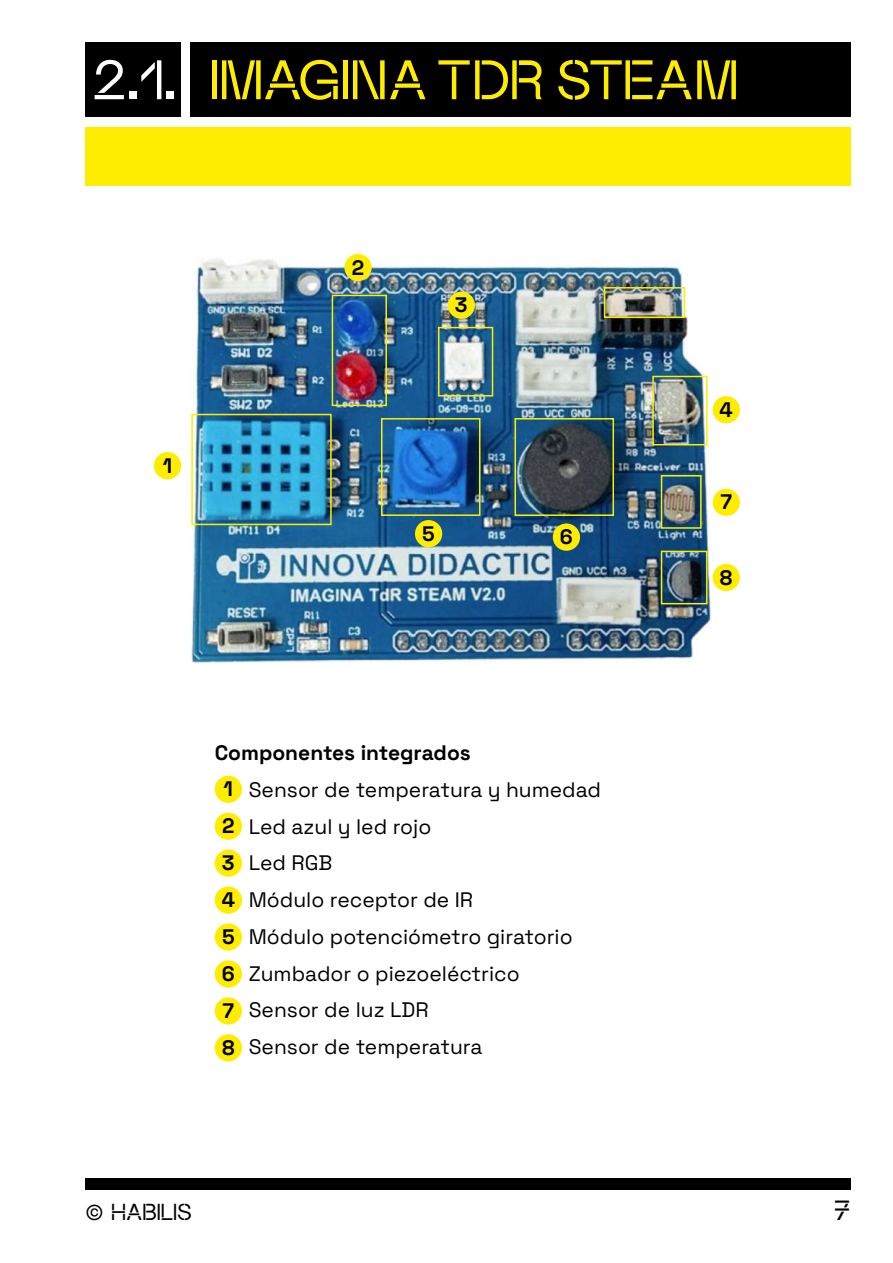
<style>
.page{position:relative;width:893px;height:1263px;background:#fff}
.page>*{position:absolute;margin:0;border:0;box-sizing:border-box;transform-origin:0 0}
.t1{font:54px "Maxeville Construct";letter-spacing:-.005em;color:#ffed00}
.t2{font:27px "Maxeville Construct";color:#000}
.t3{font:22.5px "Maxeville Construct";letter-spacing:-.015em;color:#000}
.t4{font:21px/36.8px "Space Grotesk";color:#000}
.t5{font:700 21px/36.9px "Space Grotesk";color:#000;text-align:justify}
.s1{color:#fff}
.s2{font-size:30px}
</style>
<div class="page">
<div style="left:85px;top:1178px;width:765px;height:11px;background:#000"></div>
<div style="left:190px;top:43px;width:660px;height:74px;background:#000"></div>
<div style="left:85px;top:43px;width:96px;height:74px;background:#000"></div>
<div style="left:85px;top:127px;width:765px;height:59px;background:#ffed00"></div>
<div style="left:215px;top:776px;width:27px;height:27px;background:#ffed00;border-radius:50%"></div>
<div style="left:215px;top:812px;width:27px;height:28px;background:#ffed00;border-radius:50%"></div>
<div style="left:215px;top:849px;width:27px;height:28px;background:#ffed00;border-radius:50%"></div>
<div style="left:215px;top:886px;width:27px;height:28px;background:#ffed00;border-radius:50%"></div>
<div style="left:215px;top:923px;width:27px;height:28px;background:#ffed00;border-radius:50%"></div>
<div style="left:215px;top:960px;width:27px;height:27px;background:#ffed00;border-radius:50%"></div>
<div style="left:215px;top:997px;width:27px;height:27px;background:#ffed00;border-radius:50%"></div>
<div style="left:215px;top:1034px;width:27px;height:27px;background:#ffed00;border-radius:50%"></div>
<img style="left:181px;top:253px;width:540px;height:410px">
<div style="left:191px;top:414px;width:141px;height:111px;border:2px solid #ffed00"></div>
<div style="left:381px;top:418px;width:99px;height:98px;border:2px solid #ffed00"></div>
<div style="left:514px;top:418px;width:100px;height:98px;border:2px solid #ffed00"></div>
<div style="left:332px;top:295px;width:55px;height:111px;border:2px solid #ffed00"></div>
<div style="left:438px;top:327px;width:55px;height:69px;border:2px solid #ffed00"></div>
<div style="left:652px;top:376px;width:56px;height:69px;border:2px solid #ffed00"></div>
<div style="left:661px;top:475px;width:41px;height:54px;border:2px solid #ffed00"></div>
<div style="left:661px;top:551px;width:47px;height:53px;border:2px solid #ffed00"></div>
<div style="left:604px;top:287px;width:81px;height:31px;border:2px solid #ffed00"></div>
<div style="left:154px;top:452px;width:27px;height:27px;background:#ffed00;border-radius:50%"></div>
<div style="left:344px;top:254px;width:28px;height:27px;background:#ffed00;border-radius:50%"></div>
<div style="left:448px;top:292px;width:27px;height:27px;background:#ffed00;border-radius:50%"></div>
<div style="left:713px;top:396px;width:27px;height:27px;background:#ffed00;border-radius:50%"></div>
<div style="left:415px;top:520px;width:27px;height:27px;background:#ffed00;border-radius:50%"></div>
<div style="left:553px;top:523px;width:27px;height:28px;background:#ffed00;border-radius:50%"></div>
<div style="left:713px;top:489px;width:27px;height:27px;background:#ffed00;border-radius:50%"></div>
<div style="left:713px;top:564px;width:27px;height:27px;background:#ffed00;border-radius:50%"></div>
<h1 class="t1" style="left:92px;top:44px;width:648px"><span class="s1">2.1.</span> IMAGINA TDR STEAM</h1>
<p class="t5" style="left:163px;top:445px;width:11px">1</p>
<p class="t5" style="left:352px;top:247px;width:14px">2</p>
<p class="t5" style="left:455px;top:285px;width:14px">3</p>
<p class="t5" style="left:422px;top:513px;width:14px">5</p>
<p class="t5" style="left:560px;top:517px;width:14px">6</p>
<p class="t5" style="left:215px;top:733px;width:258px">Componentes integrados</p>
<p class="t4" style="left:249px;top:770px;width:354px">Sensor de temperatura y humedad<br>Led azul y led rojo<br>Led RGB<br>Módulo receptor de IR<br>Módulo potenciómetro giratorio<br>Zumbador o piezoeléctrico<br>Sensor de luz LDR<br>Sensor de temperatura</p>
<p class="t5" style="left:222px;top:769px;width:15px">1<br>2<br>3<br>4<br>5<br>6<br>7<br>8</p>
<p class="t5" style="left:720px;top:389px;width:15px">4</p>
<p class="t5" style="left:720px;top:482px;width:13px">7</p>
<p class="t5" style="left:720px;top:557px;width:14px">8</p>
<p class="t3" style="left:85px;top:1196px;width:108px"><span class="s2">©</span> HABILIS</p>
<p class="t2" style="left:834px;top:1193px;width:18px">7</p>
</div>
